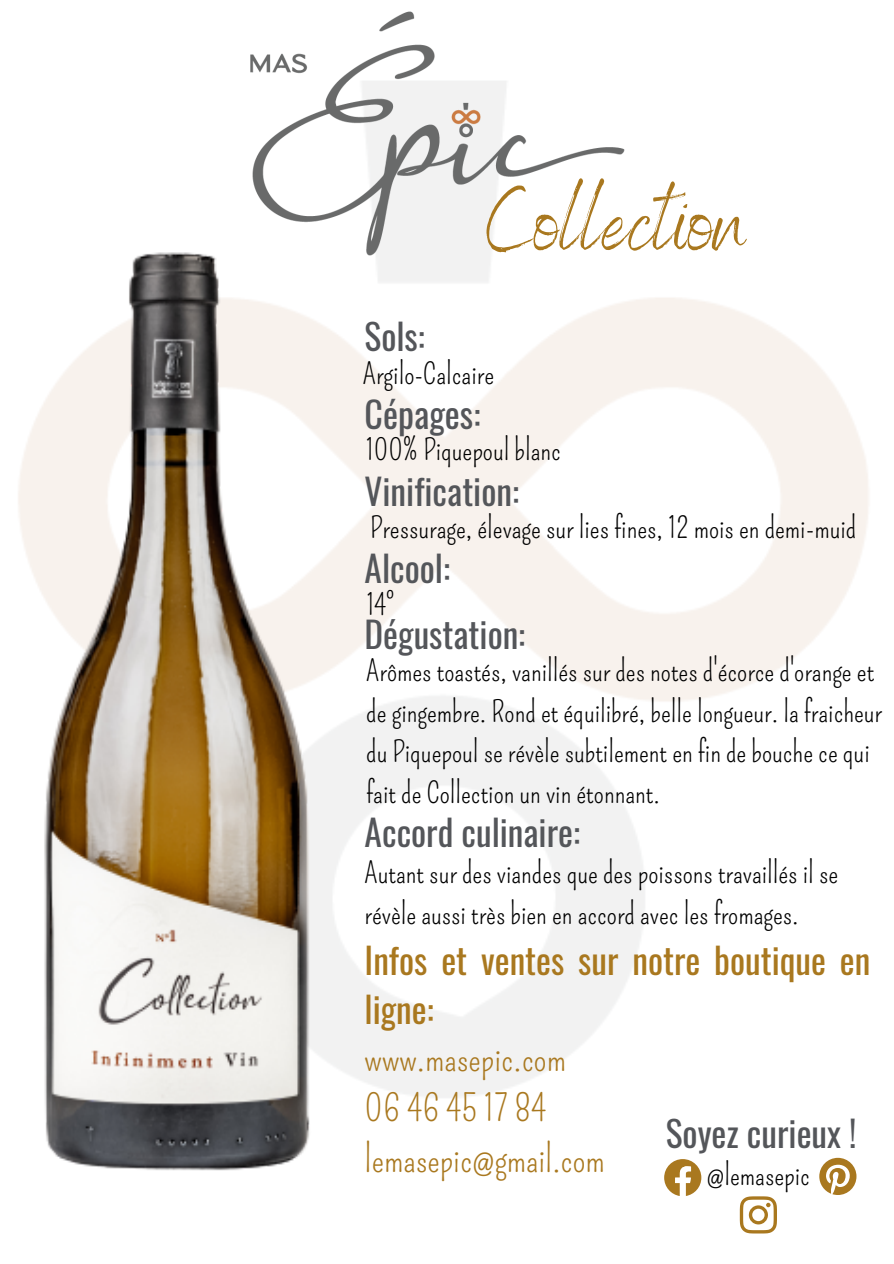
<style>
.page{position:relative;width:894px;height:1264px;background:#fff}
.page>*{position:absolute;margin:0;border:0;box-sizing:border-box;transform-origin:0 0}
.t1{font:88.8px "Benedict";color:#a9781f}
.t2{font:36.6px/50.7px "Pompiere";color:#a9781f}
.t3{font:35.85px "Oswald";color:#54565a}
.t4{font:35.4px "Oswald";color:#54565a}
.t5{font:35.4px/49.5px "Oswald";color:#a9781f}
.t6{font:28.95px/40.5px "Pompiere";color:#000}
</style>
<div class="page">
<img style="left:250px;top:11px;width:393px;height:363px">
<svg style="left:664px;top:1159px;width:37px;height:37px"></svg>
<svg style="left:739px;top:1196px;width:37px;height:37px"></svg>
<svg style="left:819px;top:1157px;width:37px;height:37px"></svg>
<img style="left:17px;top:76px;width:544px;height:1095px">
<h1 class="t1" style="left:486px;top:165px;width:261px">Collection</h1>
<p class="t4" style="left:364px;top:308px;width:62px">Sols:</p>
<p class="t6" style="left:363px;top:354px;width:133px">Argilo-Calcaire</p>
<p class="t3" style="left:364px;top:386px;width:117px">Cépages:</p>
<p class="t6" style="left:366px;top:430px;width:196px">100% Piquepoul blanc</p>
<p class="t4" style="left:364px;top:463px;width:156px">Vinification:</p>
<p class="t6" style="left:370px;top:507px;width:487px">Pressurage, élevage sur lies fines, 12 mois en demi-muid</p>
<p class="t4" style="left:364px;top:541px;width:87px">Alcool:</p>
<p class="t6" style="left:366px;top:585px;width:29px">14°</p>
<p class="t4" style="left:364px;top:606px;width:162px">Dégustation:</p>
<p class="t6" style="left:366px;top:651px;width:517px">Arômes toastés, vanillés sur des notes d'écorce d'orange et de gingembre. Rond et équilibré, belle longueur. la fraicheur du Piquepoul se révèle subtilement en fin de bouche ce qui fait de Collection un vin étonnant.</p>
<p class="t4" style="left:364px;top:804px;width:217px">Accord culinaire:</p>
<p class="t6" style="left:364px;top:853px;width:475px">Autant sur des viandes que des poissons travaillés il se révèle aussi très bien en accord avec les fromages.</p>
<p class="t5" style="left:364px;top:934px;width:507px">Infos et ventes sur notre boutique en ligne:</p>
<p class="t2" style="left:364px;top:1032px;width:242px">www.masepic.com<br>06 46 45 17 84 lemasepic@gmail.com</p>
<p class="t4" style="left:665px;top:1106px;width:192px">Soyez curieux !</p>
<p class="t6" style="left:706px;top:1155px;width:105px">@lemasepic</p>
</div>
